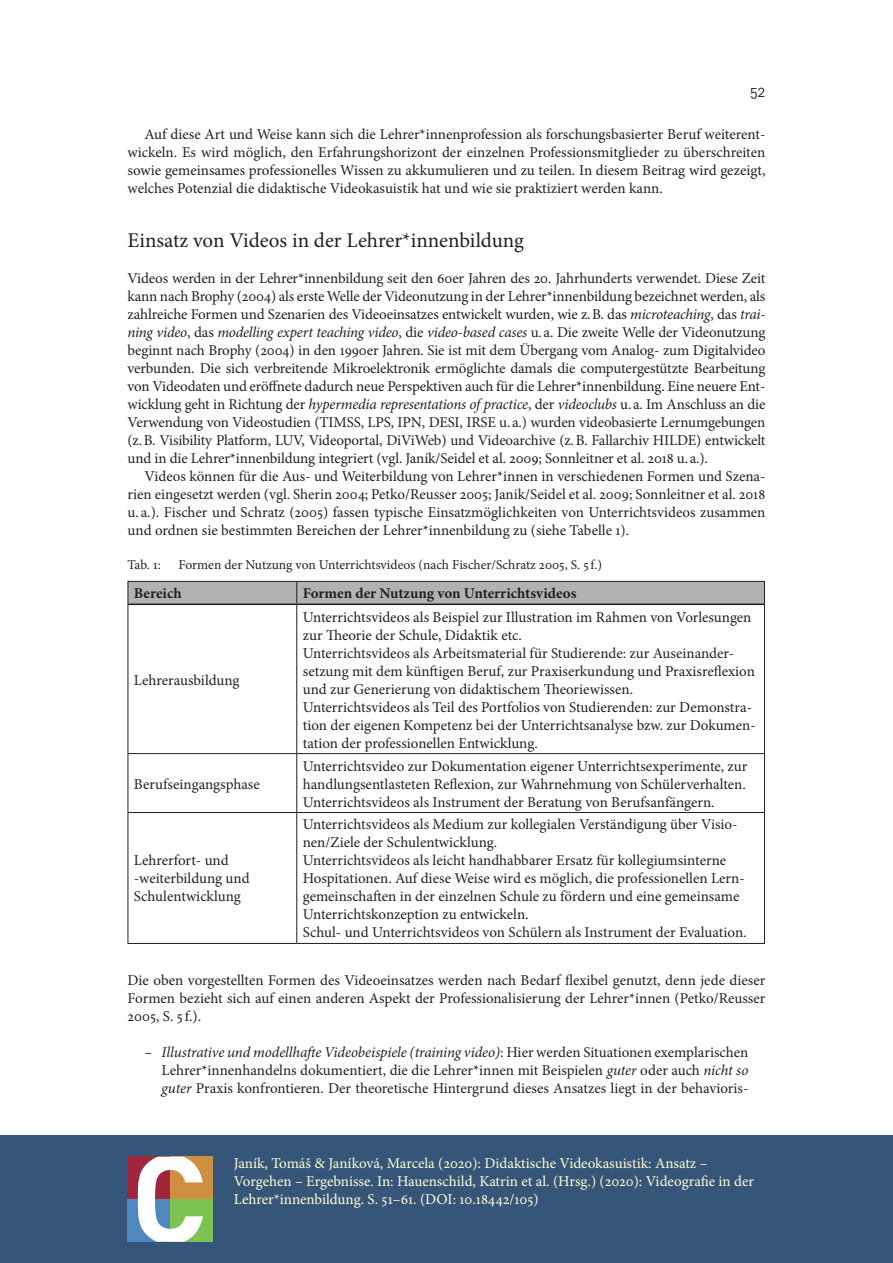
<style>
.page{position:relative;width:893px;height:1263px;background:#fff}
.page>*{position:absolute;margin:0;border:0;box-sizing:border-box;transform-origin:0 0}
.Überschrift_2{font:21px "Minion Pro";color:#231f20}
.Standard__nachfolgen{font:15px/18px "Minion Pro";color:#231f20;text-align:justify}
.Tabelle{font:15px/18px "Minion Pro";color:#231f20}
.Listenabsatz{font:15px/18px "Minion Pro";color:#231f20;text-align:justify}
.t1{font:15px/18px "Minion Pro";color:#fffbd6}
.Tabelle__Kopfzeilen{font:700 15px "Minion Pro";color:#231f20}
.t2{font:15px "DIN Pro";color:#231f20}
.Beschriftung__Tabell{font:13.5px "Minion Pro";color:#231f20}
.s1{font-style:italic}
</style>
<div class="page">
<div style="left:0;top:1135px;width:893px;height:128px;background:#365679"></div>
<div style="left:170px;top:1199px;width:43px;height:43px;background:#7cc352"></div>
<div style="left:170px;top:1157px;width:43px;height:42px;background:#ce8f40"></div>
<div style="left:128px;top:1199px;width:42px;height:43px;background:#5187bf"></div>
<div style="left:128px;top:1157px;width:42px;height:42px;background:#9f263d"></div>
<svg style="left:138px;top:1157px;width:65px;height:85px"></svg>
<div style="left:128px;top:581px;width:637px;height:23px;background:#b2b2b2"></div>
<hr style="left:128px;top:604px;width:1px;height:149px;background:#1d1e1f">
<hr style="left:296px;top:605px;width:1px;height:148px;background:#1d1e1f">
<hr style="left:764px;top:604px;width:1px;height:149px;background:#1d1e1f">
<hr style="left:128px;top:753px;width:169px;height:1px;background:#1d1e1f">
<hr style="left:128px;top:754px;width:1px;height:58px;background:#1d1e1f">
<hr style="left:297px;top:753px;width:468px;height:1px;background:#1d1e1f">
<hr style="left:296px;top:754px;width:1px;height:58px;background:#1d1e1f">
<hr style="left:764px;top:754px;width:1px;height:58px;background:#1d1e1f">
<hr style="left:128px;top:812px;width:169px;height:1px;background:#1d1e1f">
<hr style="left:128px;top:813px;width:1px;height:130px;background:#1d1e1f">
<hr style="left:297px;top:812px;width:468px;height:1px;background:#1d1e1f">
<hr style="left:296px;top:813px;width:1px;height:130px;background:#1d1e1f">
<hr style="left:764px;top:813px;width:1px;height:130px;background:#1d1e1f">
<hr style="left:128px;top:943px;width:169px;height:1px;background:#1d1e1f">
<hr style="left:297px;top:943px;width:468px;height:1px;background:#1d1e1f">
<hr style="left:128px;top:603px;width:169px;height:2px;background:#1d1e1f">
<hr style="left:297px;top:603px;width:467px;height:2px;background:#1d1e1f">
<p class="t2" style="left:750px;top:79px;width:17px">52</p>
<p class="Standard__nachfolgen" style="left:128px;top:125px;width:639px;text-indent:17px">Auf diese Art und Weise kann sich die Lehrer*innenprofession als forschungsbasierter Beruf weiterent&shy;wickeln. Es wird möglich, den Erfahrungshorizont der einzelnen Professionsmitglieder zu überschreiten sowie gemeinsames professionelles Wissen zu akkumulieren und zu teilen. In diesem Beitrag wird gezeigt, welches Potenzial die didaktische Videokasuistik hat und wie sie praktiziert werden kann.</p>
<p class="Überschrift_2" style="left:128px;top:226px;width:398px">Einsatz von Videos in der Lehrer*innenbildung</p>
<p class="Standard__nachfolgen" style="left:128px;top:269px;width:639px">Videos werden in der Lehrer*innenbildung seit den 60er Jahren des 20. Jahrhunderts verwendet. Diese Zeit kann nach Brophy (2004) als erste Welle der Videonutzung in der Lehrer*innenbildung bezeichnet werden, als zahlreiche Formen und Szenarien des Videoeinsatzes entwickelt wurden, wie z.B. das <span class="s1">microteaching</span>, das <span class="s1">trai&shy;ning video</span>, das <span class="s1">modelling expert teaching video</span>, die <span class="s1">video-based cases</span> u.a. Die zweite Welle der Videonutzung beginnt nach Brophy (2004) in den 1990er Jahren. Sie ist mit dem Übergang vom Analog- zum Digitalvideo verbunden. Die sich verbreitende Mikroelektronik ermöglichte damals die computergestützte Bearbeitung von Videodaten und eröffnete dadurch neue Perspektiven auch für die Lehrer*innenbildung. Eine neuere Ent&shy;wicklung geht in Richtung der <span class="s1">hypermedia representations of practice</span>, der <span class="s1">videoclubs</span> u.a. Im Anschluss an die Verwendung von Videostudien (TIMSS, LPS, IPN, DESI, IRSE u.a.) wurden videobasierte Lernumgebungen (z.B. Visibility Platform, LUV, Videoportal, DiViWeb) und Videoarchive (z.B. Fallarchiv HILDE) entwickelt und in die Lehrer*innenbildung integriert (vgl. Janík/Seidel et al. 2009; Sonnleitner et al. 2018 u.a.).</p>
<p class="Standard__nachfolgen" style="left:128px;top:467px;width:639px;text-indent:17px">Videos können für die Aus- und Weiterbildung von Lehrer*innen in verschiedenen Formen und Szena&shy;rien eingesetzt werden (vgl. Sherin 2004; Petko/Reusser 2005; Janik/Seidel et al. 2009; Sonnleitner et al. 2018 u. a.). Fischer und Schratz (2005) fassen typische Einsatzmöglichkeiten von Unterrichtsvideos zusammen und ordnen sie bestimmten Bereichen der Lehrer*innenbildung zu (siehe Tabelle 1).</p>
<p class="Beschriftung__Tabell" style="left:128px;top:556px;width:35px">Tab. 1:</p>
<p class="Beschriftung__Tabell" style="left:179px;top:556px;width:425px">Formen der Nutzung von Unterrichtsvideos (nach Fischer/Schratz 2005, S. 5 f.)</p>
<p class="Tabelle__Kopfzeilen" style="left:134px;top:583px;width:49px">Bereich</p>
<p class="Tabelle__Kopfzeilen" style="left:303px;top:583px;width:275px">Formen der Nutzung von Unterrichtsvideos</p>
<p class="Tabelle" style="left:134px;top:671px;width:107px">Lehrerausbildung</p>
<p class="Tabelle" style="left:134px;top:775px;width:127px">Berufseingangsphase</p>
<p class="Tabelle" style="left:303px;top:608px;width:450px">Unterrichtsvideos als Beispiel zur Illustration im Rahmen von Vorlesungen zur Theorie der Schule, Didaktik etc.</p>
<p class="Tabelle" style="left:303px;top:644px;width:454px">Unterrichtsvideos als Arbeitsmaterial für Studierende: zur Auseinander&shy;setzung mit dem künftigen Beruf, zur Praxiserkundung und Praxisreflexion und zur Generierung von didaktischem Theoriewissen.</p>
<p class="Tabelle" style="left:303px;top:698px;width:454px">Unterrichtsvideos als Teil des Portfolios von Studierenden: zur Demonstra&shy;tion der eigenen Kompetenz bei der Unterrichtsanalyse bzw. zur Dokumen&shy;tation der professionellen Entwicklung.</p>
<p class="Tabelle" style="left:303px;top:757px;width:446px">Unterrichtsvideo zur Dokumentation eigener Unterrichtsexperimente, zur handlungsentlasteten Reflexion, zur Wahrnehmung von Schülerverhalten.</p>
<p class="Tabelle" style="left:303px;top:793px;width:413px">Unterrichtsvideos als Instrument der Beratung von Berufsanfängern.</p>
<p class="Tabelle" style="left:303px;top:816px;width:436px">Unterrichtsvideos als Medium zur kollegialen Verständigung über Visio&shy;nen/Ziele der Schulentwicklung.</p>
<p class="Tabelle" style="left:303px;top:852px;width:443px">Unterrichtsvideos als leicht handhabbarer Ersatz für kollegiumsinterne Hospitationen. Auf diese Weise wird es möglich, die professionellen Lern&shy;gemeinschaften in der einzelnen Schule zu fördern und eine gemeinsame Unterrichtskonzeption zu entwickeln.</p>
<p class="Tabelle" style="left:303px;top:924px;width:445px">Schul- und Unterrichtsvideos von Schülern als Instrument der Evaluation.</p>
<p class="Standard__nachfolgen" style="left:128px;top:971px;width:639px">Die oben vorgestellten Formen des Videoeinsatzes werden nach Bedarf flexibel genutzt, denn jede dieser Formen bezieht sich auf einen anderen Aspekt der Professionalisierung der Lehrer*innen (Petko/Reusser 2005, S. 5 f.).</p>
<p class="Listenabsatz" style="left:162px;top:1043px;width:588px;text-indent:-17px">– <span class="s1">Illustrative und modellhafte Videobeispiele (training video)</span>: Hier werden Situationen exemplarischen Lehrer*innenhandelns dokumentiert, die die Lehrer*innen mit Beispielen <span class="s1">guter</span> oder auch <span class="s1">nicht so guter</span> Praxis konfrontieren. Der theoretische Hintergrund dieses Ansatzes liegt in der behavioris-</p>
<p class="Tabelle" style="left:134px;top:852px;width:96px">Lehrerfort- und</p>
<p class="Tabelle" style="left:134px;top:870px;width:117px">-weiterbildung und<br>Schulentwicklung</p>
<p class="t1" style="left:234px;top:1154px;width:522px">Janík, Tomáš &amp; Janíková, Marcela (2020): Didaktische Videokasuistik: Ansatz –<br>Vorgehen – Ergebnisse. In: Hauenschild, Katrin et al. (Hrsg.) (2020): Videografie in der<br>Lehrer*innenbildung. S. 51–61. (DOI: 10.18442/105)</p>
</div>
